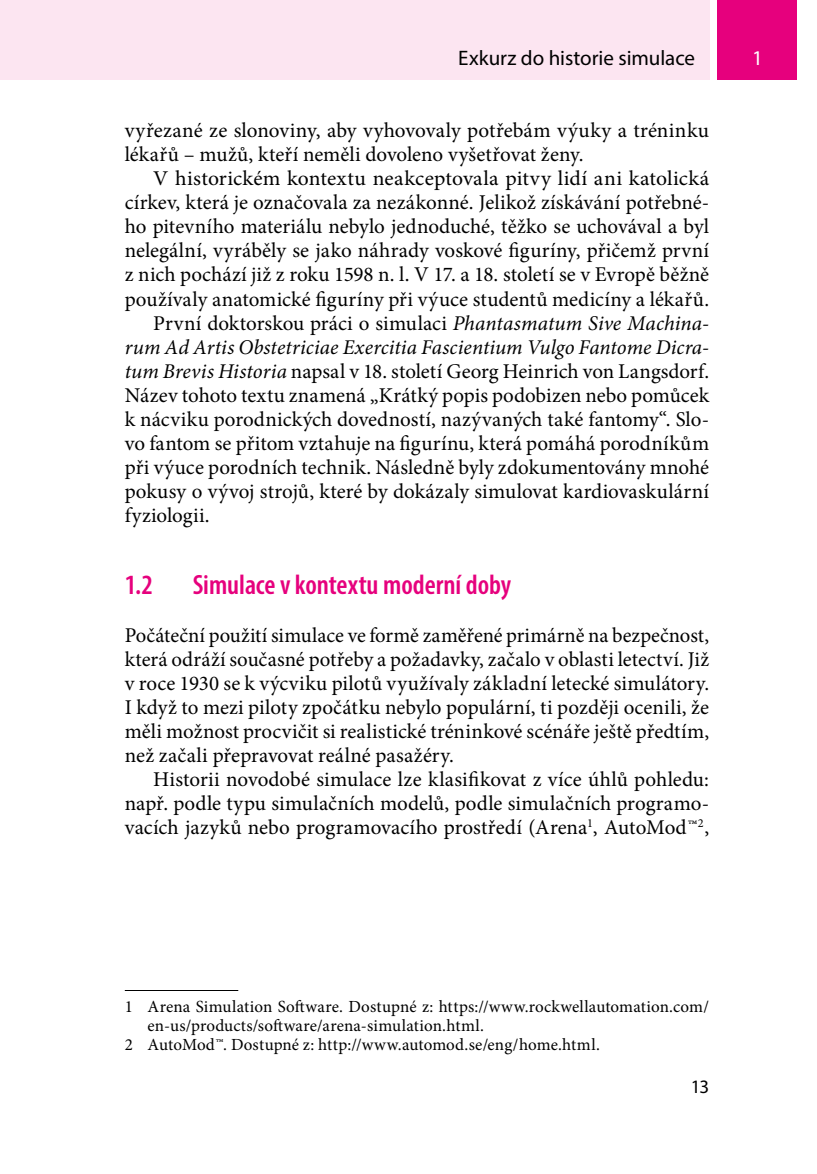
<style>
.page{position:relative;width:817px;height:1174px;background:#fff}
.page>*{position:absolute;margin:0;border:0;box-sizing:border-box;transform-origin:0 0}
._2_2_nadpis{font:600 condensed 28px "Myriad Pro";color:#e6007d}
.text{font:21px/24px "Minion Pro";letter-spacing:.005em;color:#000;text-align:justify}
.text_1__odstavec{font:21px/24px "Minion Pro";letter-spacing:.005em;color:#000;text-align:justify}
.t1{font:21px "Myriad Pro";letter-spacing:-.005em;color:#000}
.t2{font:21px "Myriad Pro";color:#fff}
.t3{font:19px "Myriad Pro";color:#000}
.poznamka_pod_carou{font:17px/19px "Minion Pro";letter-spacing:.005em;color:#000}
.s1{font-style:italic}
</style>
<div class="page">
<div style="left:0;top:0;width:709px;height:79px;background:#fce5f1"></div>
<div style="left:717px;top:0;width:80px;height:79px;background:#e6007d"></div>
<hr style="left:125px;top:990px;width:113px;height:1px;background:#000">
<p class="t1" style="left:458px;top:45px;width:238px">Exkurz do historie simulace</p>
<p class="t2" style="left:751px;top:45px;width:12px">1</p>
<p class="text" style="left:125px;top:119px;width:585px">vyřezané ze slonoviny, aby vyhovovaly potřebám výuky a tréninku lékařů – mužů, kteří neměli dovoleno vyšetřovat ženy.</p>
<p class="text" style="left:125px;top:167px;width:585px;text-indent:28px">V historickém kontextu neakceptovala pitvy lidí ani katolická církev, která je označovala za nezákonné. Jelikož získávání potřebné&shy;ho pitevního materiálu nebylo jednoduché, těžko se uchovával a byl nelegální, vyráběly se jako náhrady voskové figuríny, přičemž první z nich pochází již z roku 1598 n. l. V 17. a 18. století se v Evropě běžně používaly anatomické figuríny při výuce studentů medicíny a lékařů.</p>
<p class="text" style="left:125px;top:311px;width:585px;text-indent:28px">První doktorskou práci o simulaci <span class="s1">Phantasmatum Sive Machina‑ rum Ad Artis Obstetriciae Exercitia Fascientium Vulgo Fantome Dicra‑ tum Brevis Historia</span> napsal v 18. století Georg Heinrich von Langsdorf.<br>Název tohoto textu znamená „Krátký popis podobizen nebo pomůcek k nácviku porodnických dovedností, nazývaných také fantomy“. Slo&shy;vo fantom se přitom vztahuje na figurínu, která pomáhá porodníkům při výuce porodních technik. Následně byly zdokumentovány mnohé pokusy o vývoj strojů, které by dokázaly simulovat kardiovaskulární fyziologii.</p>
<p class="_2_2_nadpis" style="left:125px;top:567px;width:29px">1.2</p>
<p class="_2_2_nadpis" style="left:193px;top:567px;width:320px">Simulace v kontextu moderní doby</p>
<p class="text_1__odstavec" style="left:125px;top:623px;width:585px">Počáteční použití simulace ve formě zaměřené primárně na bezpečnost, která odráží současné potřeby a požadavky, začalo v oblasti letectví. Již v roce 1930 se k výcviku pilotů využívaly základní letecké simulátory.<br>I když to mezi piloty zpočátku nebylo populární, ti později ocenili, že měli možnost procvičit si realistické tréninkové scénáře ještě předtím, než začali přepravovat reálné pasažéry.</p>
<p class="text" style="left:125px;top:767px;width:585px;text-indent:28px">Historii novodobé simulace lze klasifikovat z více úhlů pohledu: např. podle typu simulačních modelů, podle simulačních programo&shy;vacích jazyků nebo programovacího prostředí (Arena<sup>1</sup>, AutoMod™<sup>2</sup>,</p>
<p class="poznamka_pod_carou" style="left:147px;top:997px;width:563px;text-indent:-23px">1 Arena Simulation Software. Dostupné z: https://www.rockwellautomation.com/ en-‑us/products/software/arena-‑ simulation.html.</p>
<p class="poznamka_pod_carou" style="left:125px;top:1035px;width:476px">2 AutoMod™. Dostupné z: http://www.automod.se/eng/home.html.</p>
<p class="t3" style="left:690px;top:1074px;width:20px">13</p>
</div>
